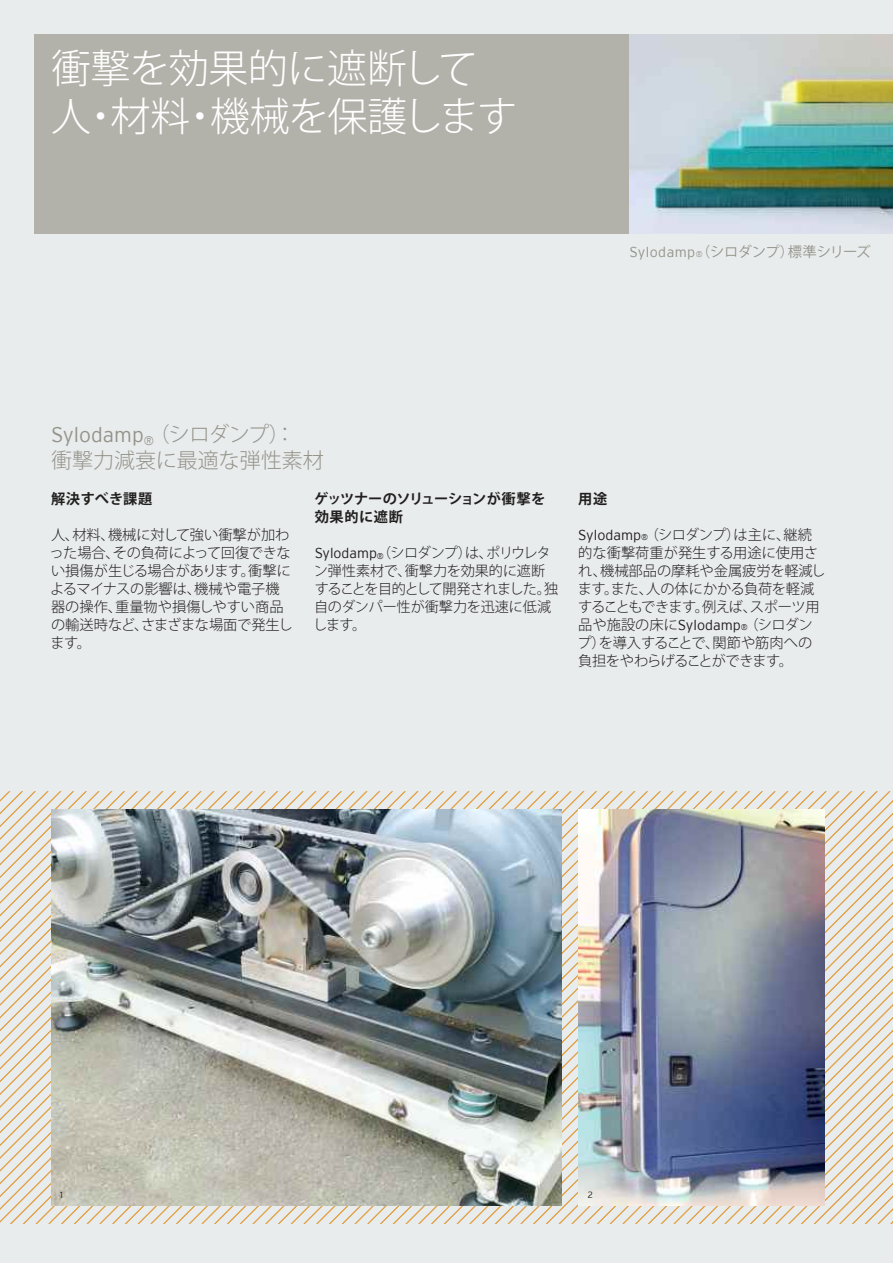
<style>
.page{position:relative;width:893px;height:1263px;background:#e9eced}
.page>*{position:absolute;margin:0;border:0;box-sizing:border-box;transform-origin:0 0}
.t1{font:300 39.75px/48px "Koz Go Pro";letter-spacing:-.015em;color:#fff}
.t2{font:300 21px "Interstate";color:#94948b}
.t3{font:300 21px "Koz Go Pro";color:#94948b}
.t4{font:300 14.25px/18px "Koz Go Pro";letter-spacing:-.015em;color:#221f1f}
.t5{font:700 14.25px/18px "Koz Go Pro";letter-spacing:.005em;color:#221f1f}
.t6{font:14.25px "Koz Go Pro";letter-spacing:-.04em;color:#94948b}
.t7{font:300 9px "Interstate";color:#221f1f}
.s1{font-family:"Interstate";font-weight:300}
.s2{font-family:"Interstate";font-weight:300;font-size:8.25px}
.s3{font-family:"Koz Go Pro"}
.s4{font-family:"Interstate"}
.s5{font-family:"Interstate";font-size:8.25px}
</style>
<div class="page">
<div style="left:34px;top:34px;width:859px;height:200px;background:#b2b2aa"></div>
<svg style="left:566px;top:792px;width:13px;height:432px"></svg>
<svg style="left:687px;top:792px;width:206px;height:432px"></svg>
<img style="left:51px;top:810px;width:510px;height:396px">
<img style="left:578px;top:810px;width:247px;height:396px">
<img style="left:629px;top:34px;width:264px;height:200px">
<h1 class="t1" style="left:51px;top:44px;width:468px">衝撃を効果的に遮断して人・材料・機械を保護します</h1>
<p class="t6" style="left:629px;top:243px;width:243px"><span class="s1">Sylodamp</span><span class="s2">®</span>（シロダンプ）標準シリーズ</p>
<h2 class="t2" style="left:51px;top:425px;width:246px">Sylodamp<sub>®</sub> <span class="s3">（シロダンプ）：</span></h2>
<h2 class="t3" style="left:51px;top:446px;width:274px">衝撃力減衰に最適な弾性素材</h2>
<p class="t5" style="left:314px;top:490px;width:233px">ゲッツナーのソリューションが衝撃を効果的に遮断</p>
<p class="t4" style="left:313px;top:544px;width:246px"><span class="s4">Sylodamp</span><span class="s5">®</span>（シロダンプ）は、ポリウレタン弾性素材で、衝撃力を効果的に遮断することを目的として開発されました。独自のダンパー性が衝撃力を迅速に低減します。</p>
<p class="t5" style="left:51px;top:490px;width:103px">解決すべき課題</p>
<p class="t4" style="left:50px;top:526px;width:245px">人、材料、機械に対して強い衝撃が加わった場合、その負荷によって回復できない損傷が生じる場合があります。衝撃によるマイナスの影響は、機械や電子機器の操作、重量物や損傷しやすい商品の輸送時など、さまざまな場面で発生します。</p>
<p class="t5" style="left:578px;top:490px;width:31px">用途</p>
<p class="t4" style="left:578px;top:526px;width:249px"><span class="s4">Sylodamp</span><span class="s5">®</span> （シロダンプ）は主に、継続的な衝撃荷重が発生する用途に使用され、機械部品の摩耗や金属疲労を軽減します。また、人の体にかかる負荷を軽減することもできます。例えば、スポーツ用品や施設の床に<span class="s4">Sylodamp</span><span class="s5">®</span> （シロダンプ）を導入することで、関節や筋肉への負担をやわらげることができます。</p>
<p class="t7" style="left:60px;top:1191px;width:4px">1</p>
<p class="t7" style="left:588px;top:1191px;width:7px">2</p>
</div>
